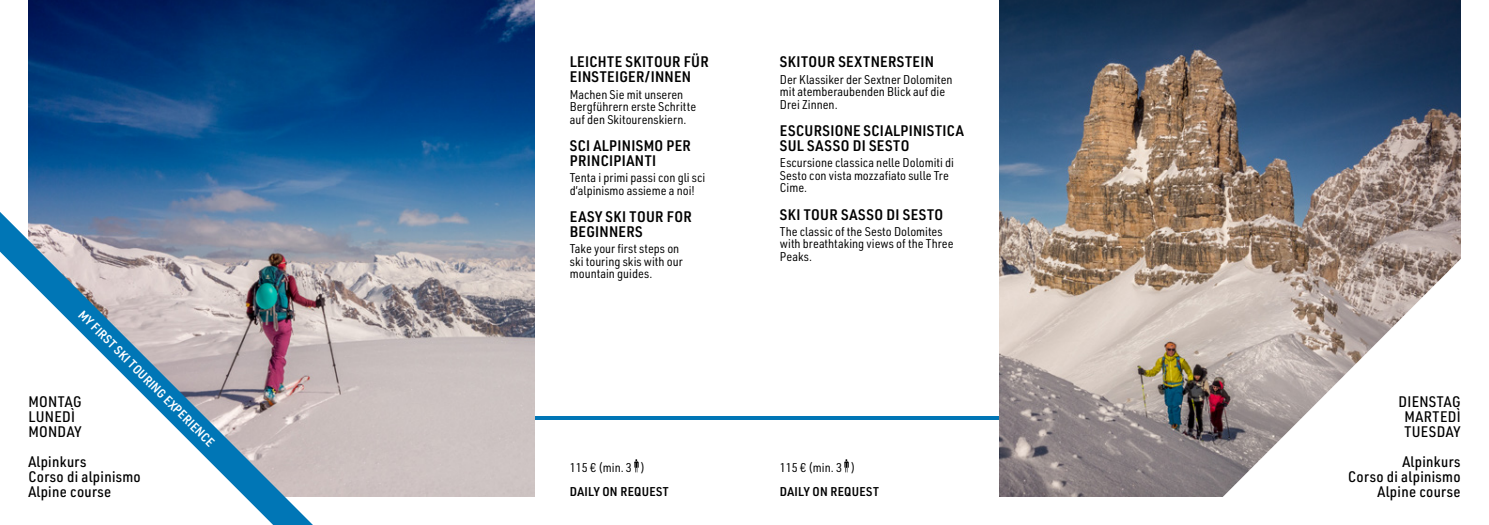
<style>
.page{position:relative;width:1489px;height:525px;background:#fff}
.page>*{position:absolute;margin:0;border:0;box-sizing:border-box;transform-origin:0 0}
.t1{font:600 15px/15px "URWDIN Semi Cond";letter-spacing:.02em;color:#000}
.t2{font:500 15px/15px "URWDIN Semi Cond";letter-spacing:.02em;color:#000}
.t3{font:12.5px/12.5px "URWDIN Semi Cond";color:#000}
.t4{font:600 12.5px "URWDIN Semi Cond";letter-spacing:.02em;color:#000}
.t5{font:600 12.5px "URWDIN Semi Cond";color:#fff}
</style>
<div class="page">
<hr style="left:0;top:416px;width:1488px;height:4px;background:#0076b6">
<img style="left:999px;top:0;width:461px;height:496px">
<svg style="left:634px;top:459px;width:4px;height:13px"></svg>
<svg style="left:844px;top:459px;width:4px;height:13px"></svg>
<img style="left:28px;top:0;width:506px;height:496px">
<svg style="left:1194px;top:230px;width:294px;height:267px"></svg>
<svg style="left:0;top:212px;width:313px;height:312px"></svg>
<p class="t5" style="left:86px;top:306px;width:188px;rotate:45deg">MY FIRST SKI TOURING EXPERIENCE</p>
<p class="t2" style="left:28px;top:393px;width:55px">MONTAG<br>LUNEDÌ<br>MONDAY</p>
<p class="t2" style="left:28px;top:453px;width:114px">Alpinkurs<br>Corso di alpinismo<br>Alpine course</p>
<p class="t1" style="left:570px;top:54px;width:140px">LEICHTE SKITOUR FÜR<br>EINSTEIGER/INNEN</p>
<p class="t3" style="left:570px;top:87px;width:128px">Machen Sie mit unseren<br>Bergführern erste Schritte auf den Skitourenskiern.</p>
<p class="t1" style="left:570px;top:138px;width:123px">SCI ALPINISMO PER<br>PRINCIPIANTI</p>
<p class="t3" style="left:570px;top:171px;width:137px">Tenta i primi passi con gli sci d’alpinismo assieme a noi!</p>
<p class="t1" style="left:570px;top:209px;width:123px">EASY SKI TOUR FOR<br>BEGINNERS</p>
<p class="t3" style="left:570px;top:242px;width:114px">Take your first steps on ski touring skis with our mountain guides.</p>
<p class="t1" style="left:780px;top:54px;width:156px">SKITOUR SEXTNERSTEIN</p>
<p class="t3" style="left:780px;top:72px;width:174px">Der Klassiker der Sextner Dolomiten mit atemberaubenden Blick auf die<br>Drei Zinnen.</p>
<p class="t1" style="left:780px;top:123px;width:185px">ESCURSIONE SCIALPINISTICA<br>SUL SASSO DI SESTO</p>
<p class="t3" style="left:780px;top:156px;width:176px">Escursione classica nelle Dolomiti di<br>Sesto con vista mozzafiato sulle Tre<br>Cime.</p>
<p class="t1" style="left:780px;top:206px;width:165px">SKI TOUR SASSO DI SESTO</p>
<p class="t3" style="left:780px;top:224px;width:175px">The classic of the Sesto Dolomites with breathtaking views of the Three<br>Peaks.</p>
<p class="t3" style="left:570px;top:461px;width:77px">115 € (min. 3 )</p>
<p class="t3" style="left:780px;top:461px;width:77px">115 € (min. 3 )</p>
<p class="t4" style="left:570px;top:483px;width:100px">DAILY ON REQUEST</p>
<p class="t4" style="left:780px;top:483px;width:100px">DAILY ON REQUEST</p>
<p class="t2" style="left:1398px;top:393px;width:64px;text-align:center">DIENSTAG<br>MARTEDÌ<br>TUESDAY</p>
<p class="t2" style="left:1347px;top:453px;width:114px;text-align:right">Alpinkurs<br>Corso di alpinismo<br>Alpine course</p>
</div>
